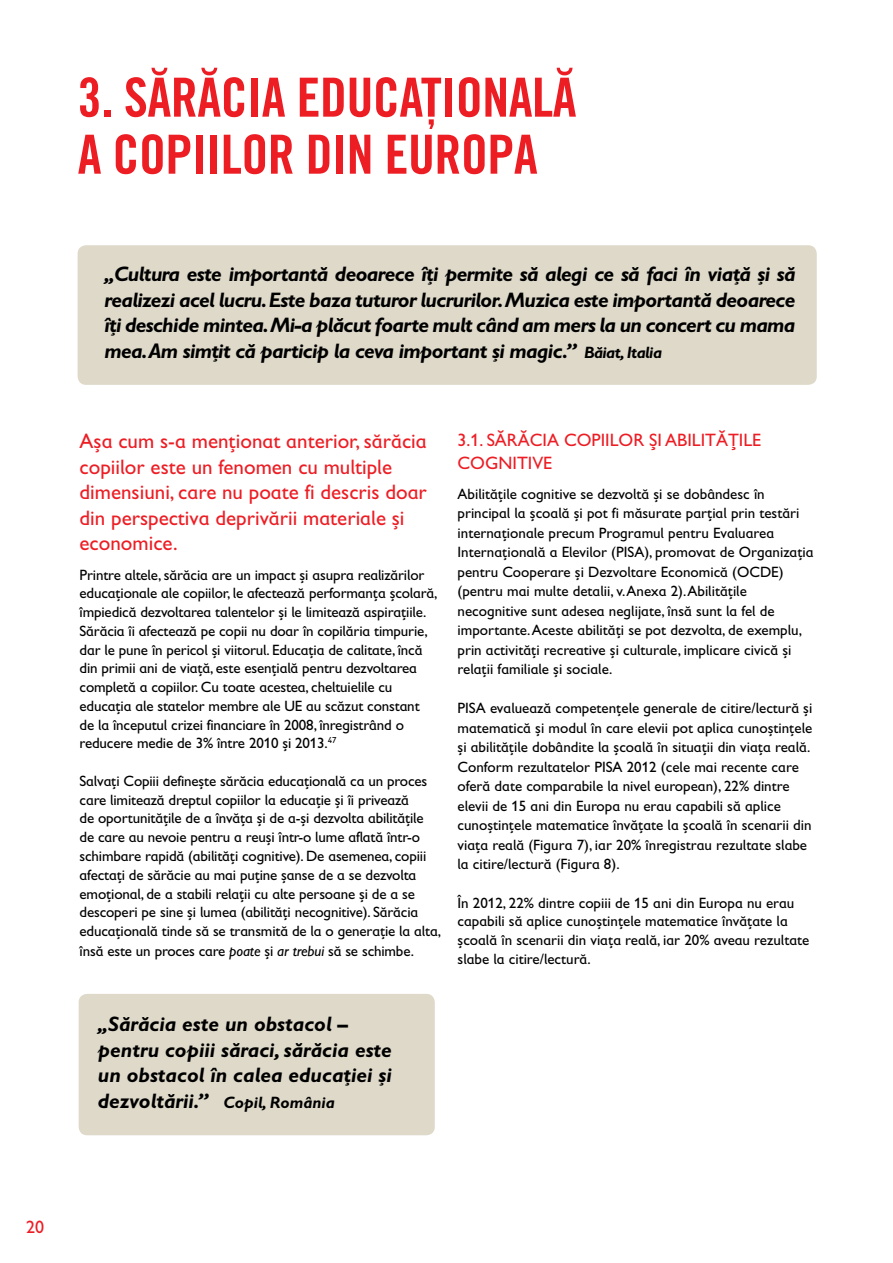
<style>
.page{position:relative;width:893px;height:1263px;background:#fff}
.page>*{position:absolute;margin:0;border:0;box-sizing:border-box;transform-origin:0 0}
.t1{font:54px/57px "Trade Gothic LT Com Bd Cn 20";letter-spacing:-.01em;color:#ed1d24}
.t2{font:italic 700 21px/25.5px "Gill Sans Infant Std";color:#000;text-align:justify}
.t3{font:21px/25.5px "Gill Sans Infant Std";color:#ed1d24}
.t4{font:18px/22.5px "Gill Sans Infant Std";color:#ed1d24}
.t5{font:15px/19.5px "Gill Sans Infant Std";letter-spacing:-.01em;color:#000}
.s1{font-size:16.5px}
.s2{font-style:italic}
</style>
<div class="page">
<div style="left:78px;top:245px;width:739px;height:140px;background:#ded9c9;border-radius:9px"></div>
<div style="left:79px;top:994px;width:356px;height:141px;background:#ded9c9;border-radius:9px"></div>
<h1 class="t1" style="left:78px;top:68px;width:500px">3. SĂRĂCIA EDUCAȚIONALĂ<br>A COPIILOR DIN EUROPA</h1>
<p class="t2" style="left:104px;top:261px;width:693px">„Cultura este importantă deoarece îți permite să alegi ce să faci în viață și să realizezi acel lucru. Este baza tuturor lucrurilor. Muzica este importantă deoarece îți deschide mintea. Mi-a plăcut foarte mult când am mers la un concert cu mama mea.Am simțit că particip la ceva important și magic.” <span class="s1">Băiat, Italia</span></p>
<h2 class="t3" style="left:80px;top:428px;width:349px">Așa cum s-a menționat anterior, sărăcia copiilor este un fenomen cu multiple dimensiuni, care nu poate fi descris doar din perspectiva deprivării materiale și economice.</h2>
<p class="t5" style="left:80px;top:565px;width:359px;line-height:18.8px">Printre altele, sărăcia are un impact și asupra realizărilor educaționale ale copiilor, le afectează performanța școlară, împiedică dezvoltarea talentelor și le limitează aspirațiile.<br>Sărăcia îi afectează pe copii nu doar în copilăria timpurie, dar le pune în pericol și viitorul. Educația de calitate, încă din primii ani de viață, este esențială pentru dezvoltarea completă a copiilor. Cu toate acestea, cheltuielile cu educația ale statelor membre ale UE au scăzut constant de la începutul crizei financiare în 2008, înregistrând o reducere medie de 3% între 2010 și 2013.<sup>47</sup></p>
<p class="t5" style="left:80px;top:771px;width:363px;line-height:18.9px">Salvați Copiii definește sărăcia educațională ca un proces care limitează dreptul copiilor la educație și îi privează<br>de oportunitățile de a învăța și de a-și dezvolta abilitățile de care au nevoie pentru a reuși într-o lume aflată într-o schimbare rapidă (abilități cognitive). De asemenea, copiii afectați de sărăcie au mai puține șanse de a se dezvolta emoțional, de a stabili relații cu alte persoane și de a se descoperi pe sine și lumea (abilități necognitive). Sărăcia educațională tinde să se transmită de la o generație la alta, însă este un proces care <span class="s2">poate</span> și <span class="s2">ar trebui</span> să se schimbe.</p>
<p class="t4" style="left:458px;top:429px;width:305px">3.1. SĂRĂCIA COPIILOR ȘI ABILITĂȚILE<br>COGNITIVE</p>
<p class="t5" style="left:458px;top:484px;width:358px">Abilitățile cognitive se dezvoltă și se dobândesc în principal la școală și pot fi măsurate parțial prin testări internaționale precum Programul pentru Evaluarea Internațională a Elevilor (PISA), promovat de Organizația pentru Cooperare și Dezvoltare Economică (OCDE) (pentru mai multe detalii, v. Anexa 2). Abilitățile necognitive sunt adesea neglijate, însă sunt la fel de importante. Aceste abilități se pot dezvolta, de exemplu, prin activități recreative și culturale, implicare civică și relații familiale și sociale.</p>
<p class="t5" style="left:458px;top:698px;width:356px">PISA evaluează competențele generale de citire/lectură și matematică și modul în care elevii pot aplica cunoștințele și abilitățile dobândite la școală în situații din viața reală.<br>Conform rezultatelor PISA 2012 (cele mai recente care oferă date comparabile la nivel european), 22% dintre elevii de 15 ani din Europa nu erau capabili să aplice cunoștințele matematice învățate la școală în scenarii din viața reală (Figura 7), iar 20% înregistrau rezultate slabe la citire/lectură (Figura 8).</p>
<p class="t5" style="left:458px;top:893px;width:353px;line-height:18.8px">În 2012, 22% dintre copiii de 15 ani din Europa nu erau capabili să aplice cunoștințele matematice învățate la școală în scenarii din viața reală, iar 20% aveau rezultate slabe la citire/lectură.</p>
<h2 class="t2" style="left:98px;top:1011px;width:296px;text-align:left">„Sărăcia este un obstacol – pentru copiii săraci, sărăcia este un obstacol în calea educației și dezvoltării.” <span class="s1">Copil, România</span></h2>
<p class="t4" style="left:26px;top:1215px;width:19px">20</p>
</div>
